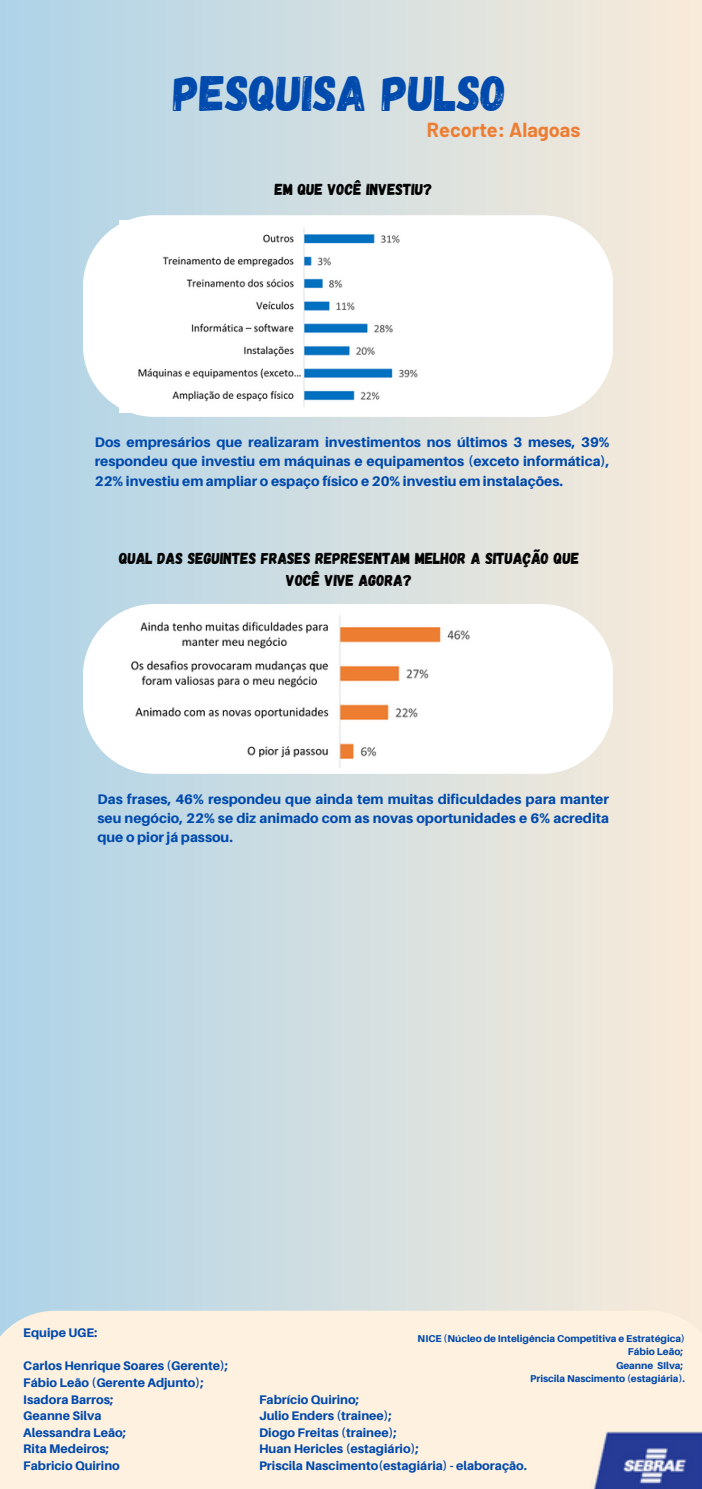
<style>
.page{position:relative;width:702px;height:1489px;background:#fff}
.page>*{position:absolute;margin:0;border:0;box-sizing:border-box;transform-origin:0 0}
.t1{font:49.75px "Gagalin";color:#004aad}
.t2{font:700 19.75px "Barlow";color:#ed7d32}
.t3{font:16px/21.5px "Gagalin";color:#000;text-align:center}
.t4{font:800 13.75px/19.5px "Aileron";color:#004aad;text-align:justify}
.t5{font:800 12.5px "Aileron";color:#004aad}
.t6{font:800 10px "Aileron";color:#004aad}
</style>
<div class="page">
<div style="left:0;top:0;width:701px;height:1489px;background:linear-gradient(to right,#aed3e8,#f9ebd9)"></div>
<svg style="left:83px;top:604px;width:529px;height:169px"></svg>
<div style="left:83px;top:215px;width:529px;height:202px;background:#fff;border-radius:71px"></div>
<img style="left:120px;top:221px;width:298px;height:191px">
<img style="left:126px;top:611px;width:427px;height:156px">
<div style="left:0;top:1311px;width:701px;height:178px;background:#fff1df"></div>
<img style="left:593px;top:1431px;width:108px;height:58px">
<p class="t1" style="left:173px;top:61px;width:334px">PESQUISA PULSO</p>
<p class="t2" style="left:426px;top:117px;width:155px">Recorte: Alagoas</p>
<p class="t3" style="left:275px;top:178px;width:159px">EM QUE VOCÊ INVESTIU?</p>
<p class="t4" style="left:95px;top:432px;width:516px">Dos empresários que realizaram investimentos nos últimos 3 meses, 39% respondeu que investiu em máquinas e equipamentos (exceto informática), 22% investiu em ampliar o espaço físico e 20% investiu em instalações.</p>
<p class="t3" style="left:119px;top:547px;width:461px">QUAL DAS SEGUINTES FRASES REPRESENTAM MELHOR A SITUAÇÃO QUE<br>VOCÊ VIVE AGORA?</p>
<p class="t4" style="left:97px;top:789px;width:513px">Das frases, 46% respondeu que ainda tem muitas dificuldades para manter seu negócio, 22% se diz animado com as novas oportunidades e 6% acredita que o pior já passou.</p>
<p class="t5" style="left:23px;top:1325px;width:76px">Equipe UGE:</p>
<p class="t5" style="left:23px;top:1358px;width:206px">Carlos Henrique Soares (Gerente);</p>
<p class="t5" style="left:23px;top:1375px;width:182px">Fábio Leão (Gerente Adjunto);</p>
<p class="t5" style="left:23px;top:1391px;width:91px">Isadora Barros;</p>
<p class="t5" style="left:23px;top:1408px;width:80px">Geanne Silva</p>
<p class="t5" style="left:23px;top:1424px;width:104px">Alessandra Leão;</p>
<p class="t5" style="left:23px;top:1441px;width:87px">Rita Medeiros;</p>
<p class="t5" style="left:23px;top:1458px;width:98px">Fabricio Quirino</p>
<p class="t6" style="left:417px;top:1332px;width:269px">NICE (Núcleo de Inteligência Competitiva e Estratégica)</p>
<p class="t6" style="left:627px;top:1345px;width:57px">Fábio Leão;</p>
<p class="t6" style="left:615px;top:1359px;width:69px">Geanne SIlva;</p>
<p class="t6" style="left:530px;top:1372px;width:156px">Priscila Nascimento (estagiária).</p>
<p class="t5" style="left:259px;top:1391px;width:101px">Fabrício Quirino;</p>
<p class="t5" style="left:259px;top:1408px;width:134px">Julio Enders (trainee);</p>
<p class="t5" style="left:259px;top:1424px;width:139px">Diogo Freitas (trainee);</p>
<p class="t5" style="left:259px;top:1441px;width:161px">Huan Hericles (estagiário);</p>
<p class="t5" style="left:259px;top:1458px;width:269px">Priscila Nascimento(estagiária) - elaboração.</p>
</div>
